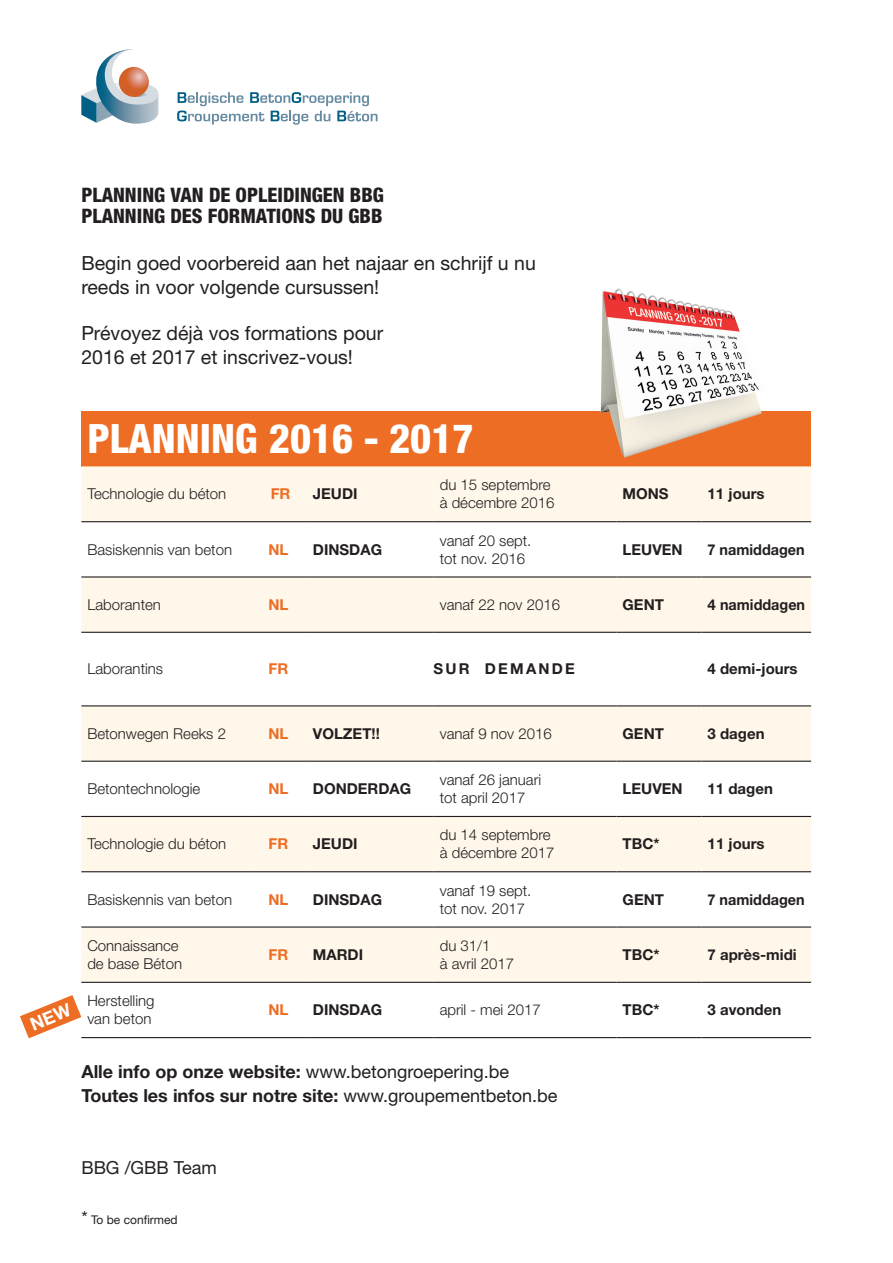
<style>
.page{position:relative;width:893px;height:1263px;background:#fff}
.page>*{position:absolute;margin:0;border:0;box-sizing:border-box;transform-origin:0 0}
.t1{font:800 condensed 40.5px "Helvetica Neue LT Std";color:#fff}
.t2{font:800 condensed 19.95px/21.6px "Helvetica Neue LT Std";color:#231f20}
.t3{font:19.5px/23.4px "Helvetica Neue LT Std";color:#231f20}
.t4{font:700 18px/24px "Helvetica Neue LT Std";color:#231f20}
.t5{font:18px "Helvetica Neue LT Std";color:#231f20}
.t6{font:300 15px/18px "Helvetica Neue LT Std";color:#231f20}
.t7{font:700 15px "Helvetica Neue LT Std";color:#231f20}
.t8{font:700 15px "Helvetica Neue LT Std";color:#231f20;scale:.96 1}
.t9{font:700 15px "Helvetica Neue LT Std";color:#ec6d23}
.t10{font:12px "Helvetica Neue LT Std";color:#231f20}
.s1{font-weight:400}
.s2{font-size:18px}
</style>
<div class="page">
<div style="left:81px;top:411px;width:730px;height:55px;background:#ec6d23"></div>
<svg style="left:81px;top:466px;width:730px;height:516px;fill:#fef7ea"></svg>
<hr style="left:81px;top:521px;width:169px;height:1px;background:#231f20">
<hr style="left:250px;top:521px;width:57px;height:1px;background:#231f20">
<hr style="left:307px;top:521px;width:127px;height:1px;background:#231f20">
<hr style="left:434px;top:521px;width:183px;height:1px;background:#231f20">
<hr style="left:617px;top:521px;width:85px;height:1px;background:#231f20">
<hr style="left:702px;top:521px;width:109px;height:1px;background:#231f20">
<hr style="left:81px;top:576px;width:169px;height:1px;background:#231f20">
<hr style="left:250px;top:576px;width:57px;height:1px;background:#231f20">
<hr style="left:307px;top:576px;width:127px;height:1px;background:#231f20">
<hr style="left:434px;top:576px;width:183px;height:1px;background:#231f20">
<hr style="left:617px;top:576px;width:85px;height:1px;background:#231f20">
<hr style="left:702px;top:576px;width:109px;height:1px;background:#231f20">
<hr style="left:81px;top:632px;width:169px;height:1px;background:#231f20">
<hr style="left:250px;top:632px;width:57px;height:1px;background:#231f20">
<hr style="left:307px;top:632px;width:127px;height:1px;background:#231f20">
<hr style="left:434px;top:632px;width:183px;height:1px;background:#231f20">
<hr style="left:617px;top:632px;width:85px;height:1px;background:#231f20">
<hr style="left:702px;top:632px;width:109px;height:1px;background:#231f20">
<hr style="left:81px;top:705px;width:169px;height:1px;background:#231f20">
<hr style="left:250px;top:705px;width:57px;height:1px;background:#231f20">
<hr style="left:307px;top:705px;width:127px;height:1px;background:#231f20">
<hr style="left:434px;top:705px;width:183px;height:1px;background:#231f20">
<hr style="left:617px;top:705px;width:85px;height:1px;background:#231f20">
<hr style="left:702px;top:705px;width:109px;height:1px;background:#231f20">
<hr style="left:81px;top:761px;width:169px;height:1px;background:#231f20">
<hr style="left:250px;top:761px;width:57px;height:1px;background:#231f20">
<hr style="left:307px;top:761px;width:127px;height:1px;background:#231f20">
<hr style="left:434px;top:761px;width:183px;height:1px;background:#231f20">
<hr style="left:617px;top:761px;width:85px;height:1px;background:#231f20">
<hr style="left:702px;top:761px;width:109px;height:1px;background:#231f20">
<hr style="left:81px;top:816px;width:169px;height:1px;background:#231f20">
<hr style="left:250px;top:816px;width:57px;height:1px;background:#231f20">
<hr style="left:307px;top:816px;width:127px;height:1px;background:#231f20">
<hr style="left:434px;top:816px;width:183px;height:1px;background:#231f20">
<hr style="left:617px;top:816px;width:85px;height:1px;background:#231f20">
<hr style="left:702px;top:816px;width:109px;height:1px;background:#231f20">
<hr style="left:81px;top:871px;width:169px;height:1px;background:#231f20">
<hr style="left:250px;top:871px;width:57px;height:1px;background:#231f20">
<hr style="left:307px;top:871px;width:127px;height:1px;background:#231f20">
<hr style="left:434px;top:871px;width:183px;height:1px;background:#231f20">
<hr style="left:617px;top:871px;width:85px;height:1px;background:#231f20">
<hr style="left:702px;top:871px;width:109px;height:1px;background:#231f20">
<hr style="left:81px;top:926px;width:169px;height:1px;background:#231f20">
<hr style="left:250px;top:926px;width:57px;height:1px;background:#231f20">
<hr style="left:307px;top:926px;width:127px;height:1px;background:#231f20">
<hr style="left:434px;top:926px;width:183px;height:1px;background:#231f20">
<hr style="left:617px;top:926px;width:85px;height:1px;background:#231f20">
<hr style="left:702px;top:926px;width:109px;height:1px;background:#231f20">
<hr style="left:81px;top:982px;width:169px;height:1px;background:#231f20">
<hr style="left:250px;top:982px;width:57px;height:1px;background:#231f20">
<hr style="left:307px;top:982px;width:127px;height:1px;background:#231f20">
<hr style="left:434px;top:982px;width:183px;height:1px;background:#231f20">
<hr style="left:617px;top:982px;width:85px;height:1px;background:#231f20">
<hr style="left:702px;top:982px;width:109px;height:1px;background:#231f20">
<hr style="left:81px;top:1037px;width:169px;height:1px;background:#231f20">
<hr style="left:250px;top:1037px;width:57px;height:1px;background:#231f20">
<hr style="left:307px;top:1037px;width:127px;height:1px;background:#231f20">
<hr style="left:434px;top:1037px;width:183px;height:1px;background:#231f20">
<hr style="left:617px;top:1037px;width:85px;height:1px;background:#231f20">
<hr style="left:702px;top:1037px;width:109px;height:1px;background:#231f20">
<svg style="left:177px;top:92px;width:201px;height:33px"></svg>
<svg style="left:81px;top:49px;width:77px;height:75px"></svg>
<svg style="left:119px;top:67px;width:30px;height:30px"></svg>
<img style="left:592px;top:288px;width:180px;height:188px">
<svg style="left:20px;top:995px;width:61px;height:43px"></svg>
<h2 class="t2" style="left:81px;top:183px;width:303px">PLANNING VAN DE OPLEIDINGEN BBG<br>PLANNING DES FORMATIONS DU GBB</h2>
<h3 class="t3" style="left:81px;top:251px;width:456px">Begin goed voorbereid aan het najaar en schrijf u nu reeds in voor volgende cursussen!</h3>
<h3 class="t3" style="left:81px;top:321px;width:303px">Prévoyez déjà vos formations pour<br>2016 et 2017 et inscrivez-vous!</h3>
<h1 class="t1" style="left:87px;top:414px;width:388px">PLANNING 2016 - 2017</h1>
<p class="t6" style="left:87px;top:485px;width:140px">Technologie du béton</p>
<p class="t9" style="left:271px;top:485px;width:21px">FR</p>
<p class="t7" style="left:313px;top:485px;width:46px">JEUDI</p>
<p class="t6" style="left:440px;top:476px;width:116px">du 15 septembre à décembre 2016</p>
<p class="t7" style="left:623px;top:485px;width:48px">MONS</p>
<p class="t7" style="left:708px;top:485px;width:58px">11 jours</p>
<p class="t6" style="left:87px;top:540px;width:146px">Basiskennis van beton</p>
<p class="t9" style="left:268px;top:540px;width:22px">NL</p>
<p class="t7" style="left:313px;top:540px;width:71px">DINSDAG</p>
<p class="t6" style="left:440px;top:531px;width:93px">vanaf 20 sept. tot nov. 2016</p>
<p class="t7" style="left:623px;top:540px;width:62px">LEUVEN</p>
<p class="t8" style="left:708px;top:540px;width:103px">7 namiddagen</p>
<p class="t6" style="left:87px;top:595px;width:75px">Laboranten</p>
<p class="t9" style="left:268px;top:595px;width:22px">NL</p>
<p class="t6" style="left:440px;top:595px;width:122px">vanaf 22 nov 2016</p>
<p class="t7" style="left:623px;top:595px;width:43px">GENT</p>
<p class="t7" style="left:708px;top:595px;width:99px">4 namiddagen</p>
<p class="t6" style="left:87px;top:660px;width:77px">Laborantins</p>
<p class="t9" style="left:269px;top:660px;width:21px">FR</p>
<p class="t7" style="left:434px;top:660px;width:13px">sur</p>
<p class="t7" style="left:485px;top:660px;width:14px">demande</p>
<p class="t7" style="left:708px;top:660px;width:91px">4 demi-jours</p>
<p class="t6" style="left:87px;top:724px;width:140px">Betonwegen Reeks 2</p>
<p class="t9" style="left:268px;top:724px;width:22px">NL</p>
<p class="t7" style="left:313px;top:724px;width:68px">VOLZET!!</p>
<p class="t6" style="left:440px;top:724px;width:114px">vanaf 9 nov 2016</p>
<p class="t7" style="left:623px;top:724px;width:43px">GENT</p>
<p class="t7" style="left:708px;top:724px;width:58px">3 dagen</p>
<p class="t6" style="left:87px;top:779px;width:115px">Betontechnologie</p>
<p class="t9" style="left:268px;top:779px;width:22px">NL</p>
<p class="t7" style="left:313px;top:779px;width:100px">DONDERDAG</p>
<p class="t6" style="left:440px;top:770px;width:103px">vanaf 26 januari tot april 2017</p>
<p class="t7" style="left:623px;top:779px;width:20px">Leuven</p>
<p class="t7" style="left:708px;top:779px;width:67px">11 dagen</p>
<p class="t6" style="left:87px;top:835px;width:140px">Technologie du béton</p>
<p class="t9" style="left:269px;top:835px;width:21px">FR</p>
<p class="t7" style="left:313px;top:835px;width:46px">JEUDI</p>
<p class="t6" style="left:440px;top:826px;width:116px">du 14 septembre à décembre 2017</p>
<p class="t7" style="left:623px;top:835px;width:38px">TBC*</p>
<p class="t7" style="left:708px;top:835px;width:58px">11 jours</p>
<p class="t6" style="left:87px;top:890px;width:146px">Basiskennis van beton</p>
<p class="t9" style="left:268px;top:890px;width:22px">NL</p>
<p class="t7" style="left:313px;top:890px;width:71px">DINSDAG</p>
<p class="t6" style="left:440px;top:881px;width:93px">vanaf 19 sept. tot nov. 2017</p>
<p class="t7" style="left:623px;top:890px;width:43px">GENT</p>
<p class="t8" style="left:708px;top:890px;width:103px">7 namiddagen</p>
<p class="t6" style="left:87px;top:936px;width:96px">Connaissance de base Béton</p>
<p class="t9" style="left:269px;top:945px;width:21px">FR</p>
<p class="t7" style="left:313px;top:945px;width:52px">MARDI</p>
<p class="t6" style="left:440px;top:936px;width:76px">du 31/1<br>à avril 2017</p>
<p class="t7" style="left:623px;top:945px;width:38px">TBC*</p>
<p class="t7" style="left:708px;top:945px;width:91px">7 après-midi</p>
<p class="t6" style="left:87px;top:992px;width:69px">Herstelling van beton</p>
<p class="t9" style="left:268px;top:1001px;width:22px">NL</p>
<p class="t7" style="left:313px;top:1001px;width:71px">DINSDAG</p>
<p class="t6" style="left:440px;top:1001px;width:103px">april - mei 2017</p>
<p class="t7" style="left:623px;top:1001px;width:38px">TBC*</p>
<p class="t7" style="left:708px;top:1001px;width:75px">3 avonden</p>
<p class="t4" style="left:81px;top:1059px;width:478px">Alle info op onze website: <span class="s1">www.betongroepering.be<br></span>Toutes les infos sur notre site: <span class="s1">www.groupementbeton.be</span></p>
<p class="t5" style="left:81px;top:1157px;width:137px">BBG /GBB Team</p>
<p class="t10" style="left:81px;top:1212px;width:98px"><span class="s2">*</span> To be confirmed</p>
</div>
